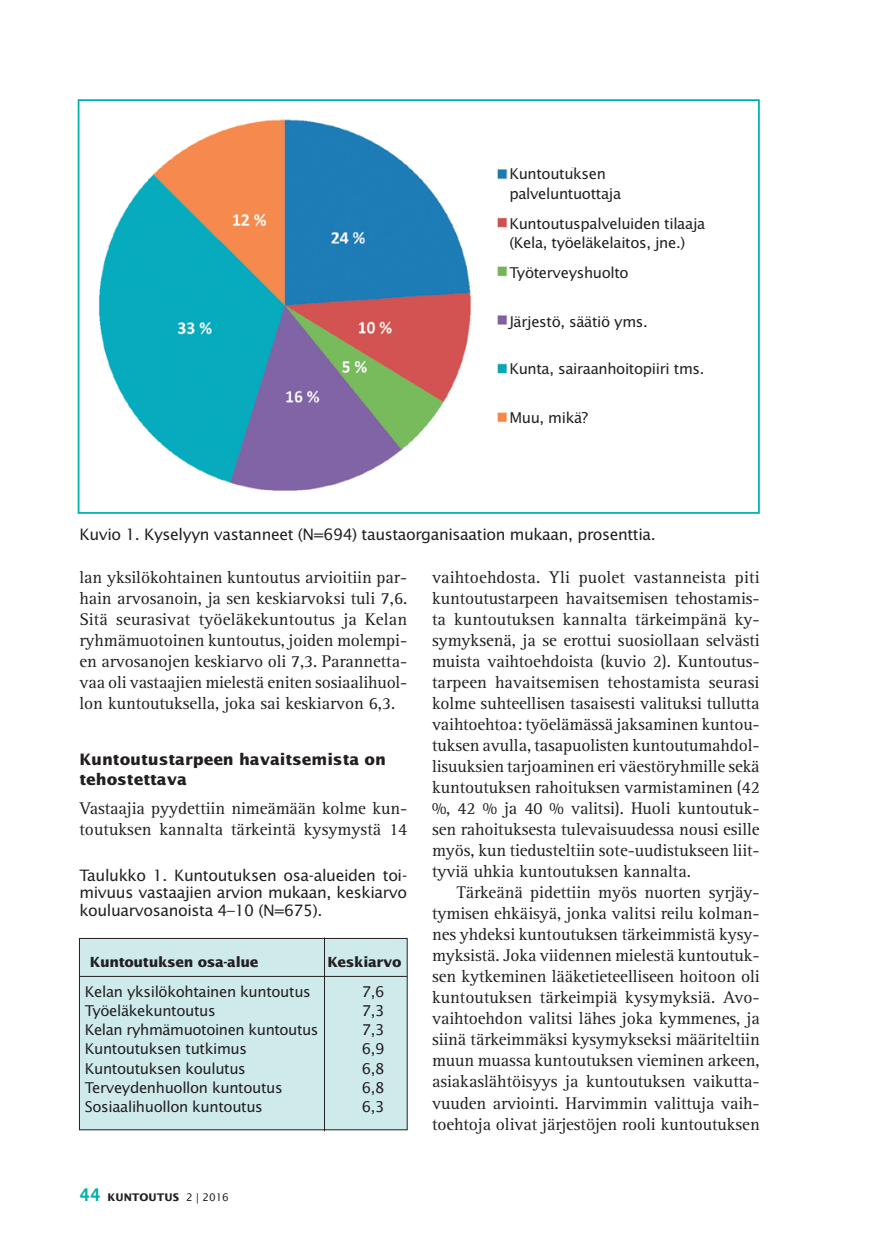
<style>
.page{position:relative;width:874px;height:1241px;background:#fff}
.page>*{position:absolute;margin:0;border:0;box-sizing:border-box;transform-origin:0 0}
.C_Teksti_1_Rotis_Ser{font:17.5px/21px "Rotis Serif Std";letter-spacing:-.005em;color:#231f20;text-align:justify}
.C_Teksti_2_Rotis_Ser{font:17.5px/21px "Rotis Serif Std";letter-spacing:-.005em;color:#231f20;text-align:justify}
.C_Taulukon_otsikko{font:15.75px/17.5px "Lucida Sans Std";letter-spacing:-.025em;color:#231f20;text-align:justify}
.C_Ots_3{font:700 15.75px/19.2px "Lucida Sans Std";letter-spacing:-.005em;color:#231f20}
.C_Taulukko_teksti{font:14.88px "Lucida Sans Std";letter-spacing:-.025em;color:#231f20}
.C_Teksti__Lucida_San{font:14.88px/19.2px "Lucida Sans Std";letter-spacing:-.025em;color:#231f20}
.C_Taulukko_teksti-2{font:700 14px "Lucida Sans Std";letter-spacing:-.025em;color:#231f20}
.t1{font:700 10.5px "Lucida Sans Std";color:#231f20}
.s1{font-family:"Lucida Sans Typewriter Std";font-size:17.5px;color:#00afad}
.s2{font-weight:400}
</style>
<div class="page">
<img style="left:99px;top:119px;width:474px;height:372px">
<div style="left:509px;top:168px;width:214px;height:268px;background:#fff"></div>
<div style="left:78px;top:99px;width:681px;height:414px;border:2px solid #00afad"></div>
<div style="left:79px;top:938px;width:328px;height:191px;background:#ceeaeb"></div>
<div style="left:79px;top:937px;width:328px;height:192px;border:1px solid #231f20"></div>
<hr style="left:79px;top:975px;width:328px;height:1px;background:#231f20">
<hr style="left:324px;top:937px;width:1px;height:194px;background:#231f20">
<p class="C_Teksti__Lucida_San" style="left:509px;top:165px;width:113px">Kuntoutuksen palveluntuottaja</p>
<p class="C_Teksti__Lucida_San" style="left:509px;top:214px;width:197px">Kuntoutuspalveluiden tilaaja</p>
<p class="C_Teksti__Lucida_San" style="left:509px;top:233px;width:177px">(Kela, työeläkelaitos, jne.)</p>
<p class="C_Teksti__Lucida_San" style="left:509px;top:263px;width:121px">Työterveyshuolto</p>
<p class="C_Teksti__Lucida_San" style="left:509px;top:312px;width:140px">Järjestö, säätiö yms.</p>
<p class="C_Teksti__Lucida_San" style="left:509px;top:359px;width:196px">Kunta, sairaanhoitopiiri tms.</p>
<p class="C_Teksti__Lucida_San" style="left:509px;top:408px;width:80px">Muu, mikä?</p>
<p class="C_Taulukon_otsikko" style="left:79px;top:525px;width:577px">Kuvio 1. Kyselyyn vastanneet (N=694) taustaorganisaation mukaan, prosenttia.</p>
<p class="C_Teksti_1_Rotis_Ser" style="left:79px;top:567px;width:329px">lan yksilökohtainen kuntoutus arvioitiin par&shy;hain arvosanoin, ja sen keskiarvoksi tuli 7,6.<br>Sitä seurasivat työeläkekuntoutus ja Kelan ryhmämuotoinen kuntoutus, joiden molempi&shy;en arvosanojen keskiarvo oli 7,3. Parannetta&shy;vaa oli vastaajien mielestä eniten sosiaalihuol&shy;lon kuntoutuksella, joka sai keskiarvon 6,3.</p>
<p class="C_Ots_3" style="left:79px;top:750px;width:308px">Kuntoutustarpeen havaitsemista on tehostettava</p>
<p class="C_Teksti_1_Rotis_Ser" style="left:79px;top:798px;width:329px">Vastaajia pyydettiin nimeämään kolme kun&shy;toutuksen kannalta tärkeintä kysymystä 14</p>
<p class="C_Taulukon_otsikko" style="left:79px;top:866px;width:329px">Taulukko 1. Kuntoutuksen osa-alueiden toi&shy;mivuus vastaajien arvion mukaan, keskiarvo kouluarvosanoista 4–10 (N=675).</p>
<p class="C_Taulukko_teksti-2" style="left:90px;top:954px;width:170px">Kuntoutuksen osa-alue</p>
<p class="C_Taulukko_teksti-2" style="left:327px;top:954px;width:76px">Keskiarvo</p>
<p class="C_Taulukko_teksti" style="left:85px;top:982px;width:227px">Kelan yksilökohtainen kuntoutus</p>
<p class="C_Taulukko_teksti" style="left:362px;top:982px;width:24px">7,6</p>
<p class="C_Taulukko_teksti" style="left:85px;top:1001px;width:132px">Työeläkekuntoutus</p>
<p class="C_Taulukko_teksti" style="left:362px;top:1001px;width:24px">7,3</p>
<p class="C_Taulukko_teksti" style="left:85px;top:1021px;width:235px">Kelan ryhmämuotoinen kuntoutus</p>
<p class="C_Taulukko_teksti" style="left:362px;top:1021px;width:24px">7,3</p>
<p class="C_Taulukko_teksti" style="left:85px;top:1040px;width:163px">Kuntoutuksen tutkimus</p>
<p class="C_Taulukko_teksti" style="left:362px;top:1040px;width:24px">6,9</p>
<p class="C_Taulukko_teksti" style="left:85px;top:1059px;width:162px">Kuntoutuksen koulutus</p>
<p class="C_Taulukko_teksti" style="left:362px;top:1059px;width:24px">6,8</p>
<p class="C_Taulukko_teksti" style="left:85px;top:1078px;width:199px">Terveydenhuollon kuntoutus</p>
<p class="C_Taulukko_teksti" style="left:362px;top:1078px;width:24px">6,8</p>
<p class="C_Taulukko_teksti" style="left:85px;top:1098px;width:179px">Sosiaalihuollon kuntoutus</p>
<p class="C_Taulukko_teksti" style="left:362px;top:1098px;width:24px">6,3</p>
<p class="t1" style="left:79px;top:1191px;width:151px"><span class="s1">44</span> KUNTOUTUS <span class="s2">2 | 2016</span></p>
<p class="C_Teksti_1_Rotis_Ser" style="left:432px;top:567px;width:329px">vaihtoehdosta. Yli puolet vastanneista piti kuntoutustarpeen havaitsemisen tehostamis&shy;ta kuntoutuksen kannalta tärkeimpänä ky&shy;symyksenä, ja se erottui suosiollaan selvästi muista vaihtoehdoista (kuvio 2). Kuntoutus&shy;tarpeen havaitsemisen tehostamista seurasi kolme suhteellisen tasaisesti valituksi tullutta vaihtoehtoa: työelämässä jaksaminen kuntou&shy;tuksen avulla, tasapuolisten kuntoutumahdol&shy;lisuuksien tarjoaminen eri väestöryhmille sekä kuntoutuksen rahoituksen varmistaminen (42 %, 42 % ja 40 % valitsi). Huoli kuntoutuk&shy;sen rahoituksesta tulevaisuudessa nousi esille myös, kun tiedusteltiin sote-uudistukseen liit&shy;tyviä uhkia kuntoutuksen kannalta.</p>
<p class="C_Teksti_2_Rotis_Ser" style="left:432px;top:882px;width:329px;text-indent:25px">Tärkeänä pidettiin myös nuorten syrjäy&shy;tymisen ehkäisyä, jonka valitsi reilu kolman&shy;nes yhdeksi kuntoutuksen tärkeimmistä kysy&shy;myksistä. Joka viidennen mielestä kuntoutuk&shy;sen kytkeminen lääketieteelliseen hoitoon oli kuntoutuksen tärkeimpiä kysymyksiä. Avo&shy;vaihtoehdon valitsi lähes joka kymmenes, ja siinä tärkeimmäksi kysymykseksi määriteltiin muun muassa kuntoutuksen vieminen arkeen, asiakaslähtöisyys ja kuntoutuksen vaikutta&shy;vuuden arviointi. Harvimmin valittuja vaih&shy;toehtoja olivat järjestöjen rooli kuntoutuksen</p>
</div>
